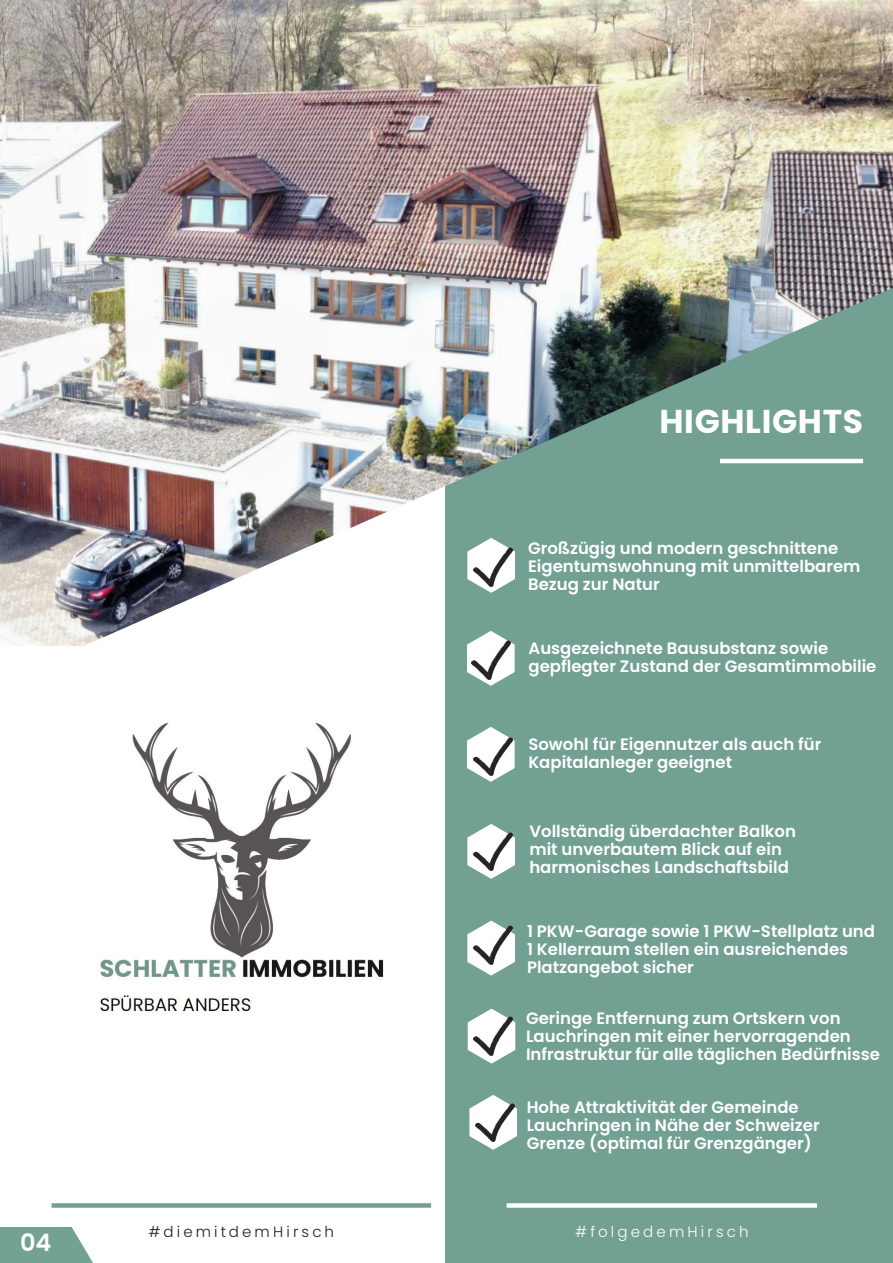
<style>
.page{position:relative;width:893px;height:1263px;background:#fff}
.page>*{position:absolute;margin:0;border:0;box-sizing:border-box;transform-origin:0 0}
.t1{font:700 33px "Poppins";letter-spacing:.02em;color:#fff}
.t2{font:600 24px "Poppins";color:#fff}
.t3{font:600 16.5px/18px "Poppins";color:#fff}
.t4{font:300 15px "Poppins";letter-spacing:.21em;color:#231f20}
.t5{font:300 15px "Poppins";letter-spacing:.21em;color:#fff}
</style>
<div class="page">
<div style="left:445px;top:266px;width:448px;height:997px;background:#72a093"></div>
<svg style="left:467px;top:646px;width:48px;height:40px"></svg>
<div style="left:52px;top:1203px;width:379px;height:5px;background:#72a093"></div>
<div style="left:507px;top:1203px;width:310px;height:5px;background:#fff"></div>
<svg style="left:467px;top:727px;width:48px;height:55px"></svg>
<svg style="left:467px;top:824px;width:48px;height:55px"></svg>
<svg style="left:467px;top:921px;width:48px;height:54px"></svg>
<svg style="left:468px;top:1009px;width:47px;height:55px"></svg>
<img style="left:0;top:0;width:892px;height:646px">
<svg style="left:892px;top:0;width:1px;height:289px"></svg>
<img style="left:474px;top:548px;width:38px;height:38px">
<img style="left:471px;top:641px;width:39px;height:38px">
<img style="left:474px;top:737px;width:38px;height:39px">
<img style="left:474px;top:832px;width:38px;height:39px">
<img style="left:474px;top:926px;width:38px;height:38px">
<img style="left:474px;top:1017px;width:38px;height:38px">
<svg style="left:0;top:1227px;width:93px;height:36px;background:#82aba0"></svg>
<svg style="left:469px;top:1095px;width:48px;height:55px"></svg>
<img style="left:475px;top:1103px;width:39px;height:38px">
<img style="left:100px;top:722px;width:284px;height:290px">
<h2 class="t2" style="left:20px;top:1228px;width:33px">04</h2>
<h1 class="t1" style="left:659px;top:403px;width:205px">HIGHLIGHTS</h1>
<p class="t3" style="left:528px;top:540px;width:334px">Großzügig und modern geschnittene<br>Eigentumswohnung mit unmittelbarem<br>Bezug zur Natur</p>
<p class="t3" style="left:528px;top:639px;width:349px">Ausgezeichnete Bausubstanz sowie gepflegter Zustand der Gesamtimmobilie</p>
<p class="t3" style="left:528px;top:735px;width:295px">Sowohl für Eigennutzer als auch für<br>Kapitalanleger geeignet</p>
<p class="t3" style="left:529px;top:823px;width:268px">Vollständig überdachter Balkon mit unverbautem Blick auf ein harmonisches Landschaftsbild</p>
<p class="t3" style="left:527px;top:922px;width:349px">1 PKW-Garage sowie 1 PKW-Stellplatz und<br>1 Kellerraum stellen ein ausreichendes<br>Platzangebot sicher</p>
<p class="t3" style="left:526px;top:1009px;width:355px">Geringe Entfernung zum Ortskern von<br>Lauchringen mit einer hervorragenden<br>Infrastruktur für alle täglichen Bedürfnisse</p>
<p class="t3" style="left:527px;top:1098px;width:294px">Hohe Attraktivität der Gemeinde<br>Lauchringen in Nähe der Schweizer<br>Grenze (optimal für Grenzgänger)</p>
<p class="t4" style="left:149px;top:1223px;width:187px">#diemitdemHirsch</p>
<p class="t5" style="left:575px;top:1223px;width:175px">#folgedemHirsch</p>
</div>
